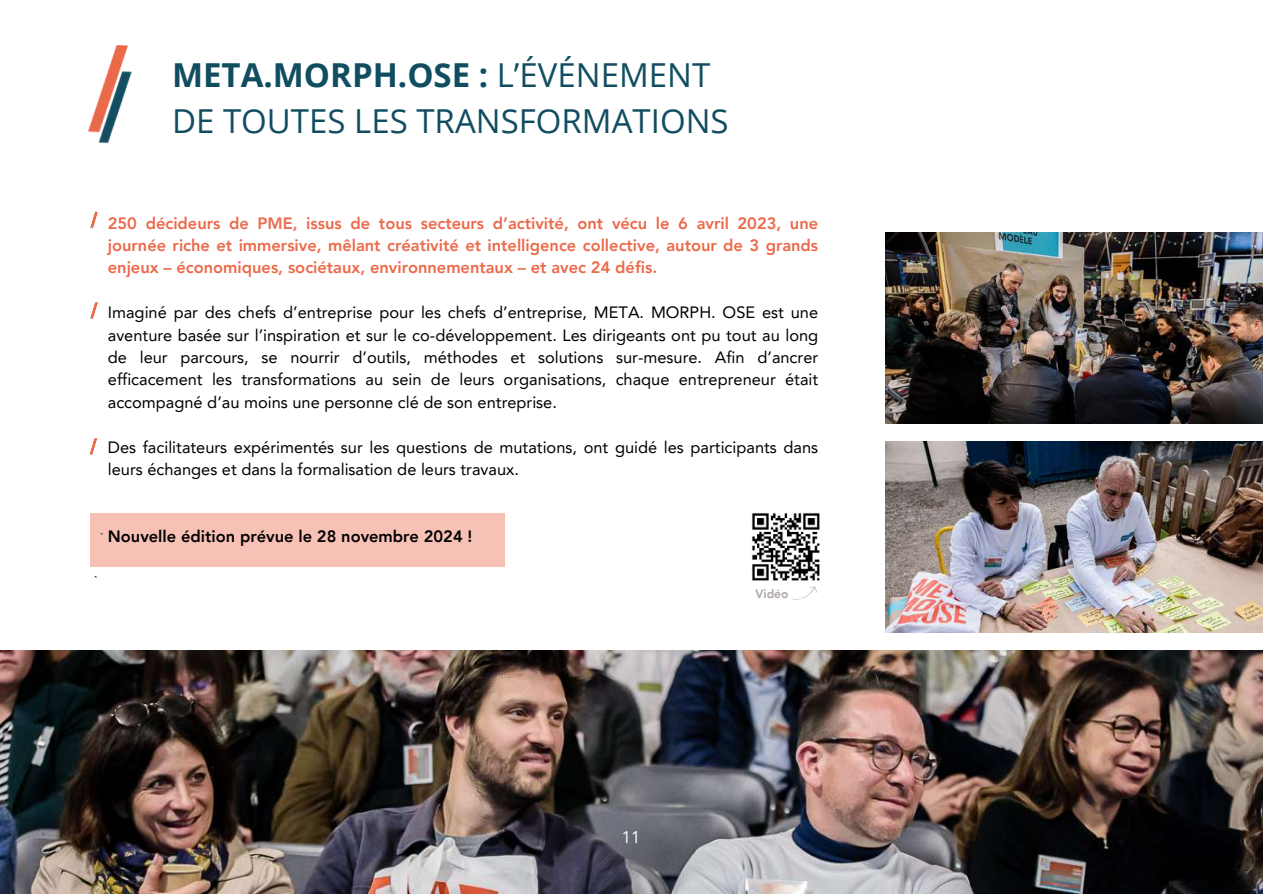
<style>
.page{position:relative;width:1263px;height:894px;background:#fff}
.page>*{position:absolute;margin:0;border:0;box-sizing:border-box;transform-origin:0 0}
.t1{font:33px/46px "Open Sans";color:#114d61}
.t2{font:16.5px "Open Sans";color:#fff}
.t3{font:16.35px/22.4px "Avenir LT Pro";color:#000;text-align:justify}
.t4{font:800 16.35px/22.4px "Avenir LT Pro";color:#ec694a;text-align:justify}
.t5{font:800 16.35px "Avenir LT Pro";color:#000}
.t6{font:800 12px "Avenir LT Pro";color:#aaa2a5}
.s1{font-weight:700}
</style>
<div class="page">
<img style="left:88px;top:45px;width:44px;height:99px">
<img style="left:0;top:650px;width:1263px;height:243px">
<img style="left:885px;top:441px;width:378px;height:191px">
<img style="left:885px;top:232px;width:378px;height:191px">
<svg style="left:90px;top:212px;width:8px;height:16px"></svg>
<svg style="left:90px;top:302px;width:8px;height:16px"></svg>
<img style="left:752px;top:513px;width:68px;height:68px">
<div style="left:90px;top:513px;width:415px;height:53px;background:#f7c1b5"></div>
<svg style="left:792px;top:586px;width:26px;height:14px"></svg>
<svg style="left:89px;top:438px;width:8px;height:16px"></svg>
<h1 class="t1" style="left:172px;top:51px;width:558px"><span class="s1">META.MORPH.OSE :</span> L’ÉVÉNEMENT<br>DE TOUTES LES TRANSFORMATIONS</h1>
<p class="t4" style="left:108px;top:213px;width:712px">250 décideurs de PME, issus de tous secteurs d’activité, ont vécu le 6 avril 2023, une journée riche et immersive, mêlant créativité et intelligence collective, autour de 3 grands enjeux – économiques, sociétaux, environnementaux – et avec 24 défis.</p>
<p class="t3" style="left:108px;top:303px;width:712px">Imaginé par des chefs d’entreprise pour les chefs d’entreprise, META. MORPH. OSE est une aventure basée sur l’inspiration et sur le co-développement. Les dirigeants ont pu tout au long de leur parcours, se nourrir d’outils, méthodes et solutions sur-mesure. Afin d’ancrer efficacement les transformations au sein de leurs organisations, chaque entrepreneur était accompagné d’au moins une personne clé de son entreprise.</p>
<p class="t3" style="left:108px;top:437px;width:712px">Des facilitateurs expérimentés sur les questions de mutations, ont guidé les participants dans leurs échanges et dans la formalisation de leurs travaux.</p>
<p class="t5" style="left:108px;top:529px;width:366px">Nouvelle édition prévue le 28 novembre 2024 !</p>
<p class="t2" style="left:622px;top:825px;width:20px">11</p>
<p class="t6" style="left:756px;top:588px;width:34px">Vidéo</p>
</div>
